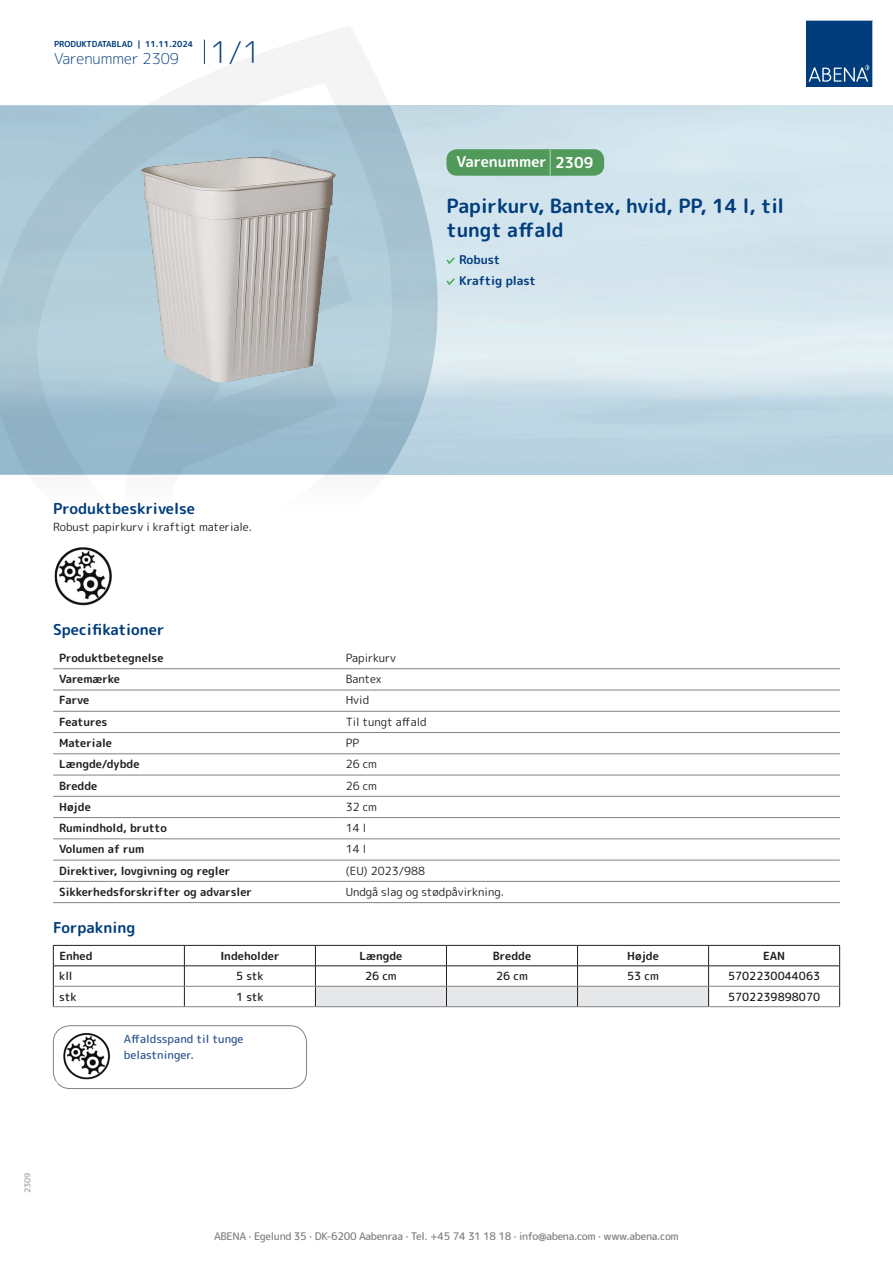
<style>
.page{position:relative;width:893px;height:1263px;background:#fff}
.page>*{position:absolute;margin:0;border:0;box-sizing:border-box;transform-origin:0 0}
.t1{font:700 19.5px/24px "Rounded Mplus 1 c";color:#013d7d}
.t2{font:700 15px "Rounded Mplus 1 c";color:#013d7d}
.t3{font:300 15px "Rounded Mplus 1 c";color:#013d7d}
.t4{font:700 15px "Rounded Mplus 1 c";color:#fff}
.t5{font:700 12px/21px "Rounded Mplus 1 c";letter-spacing:-.01em;color:#013d7d}
.t6{font:700 11.25px "Rounded Mplus 1 c";color:#231f20}
.t7{font:11.25px "Rounded Mplus 1 c";color:#231f20}
.t8{font:500 11.25px "Rounded Mplus 1 c";color:#231f20}
.t9{font:500 11.25px/16.5px "Rounded Mplus 1 c";color:#305691}
.t10{font:500 10.5px "Rounded Mplus 1 c";letter-spacing:-.03em;color:#808285}
.t11{font:700 10.5px "Rounded Mplus 1 c";color:#fff}
.t12{font:700 8.25px "Rounded Mplus 1 c";color:#013d7d}
.t13{font:700 8.25px "Rounded Mplus 1 c";color:#b2b3b7}
.s1{font-size:30px}
.s2{font-size:25.5px}
</style>
<div class="page">
<svg style="left:0;top:26px;width:439px;height:580px"></svg>
<svg style="left:0;top:106px;width:438px;height:368px;background:#a5c3d2"></svg>
<svg style="left:204px;top:40px;width:1px;height:24px"></svg>
<svg style="left:806px;top:20px;width:67px;height:67px;background:#144b86"></svg>
<img style="left:121px;top:127px;width:236px;height:275px">
<img style="left:53px;top:547px;width:60px;height:58px">
<hr style="left:53px;top:668px;width:287px;height:1px;background:#808285">
<hr style="left:340px;top:668px;width:500px;height:1px;background:#808285">
<hr style="left:53px;top:690px;width:287px;height:1px;background:#808285">
<hr style="left:340px;top:690px;width:500px;height:1px;background:#808285">
<hr style="left:53px;top:711px;width:287px;height:1px;background:#808285">
<hr style="left:340px;top:711px;width:500px;height:1px;background:#808285">
<hr style="left:53px;top:732px;width:287px;height:1px;background:#808285">
<hr style="left:340px;top:732px;width:500px;height:1px;background:#808285">
<hr style="left:53px;top:753px;width:287px;height:1px;background:#808285">
<hr style="left:340px;top:753px;width:500px;height:1px;background:#808285">
<hr style="left:53px;top:775px;width:287px;height:1px;background:#808285">
<hr style="left:340px;top:775px;width:500px;height:1px;background:#808285">
<hr style="left:53px;top:796px;width:287px;height:1px;background:#808285">
<hr style="left:340px;top:796px;width:500px;height:1px;background:#808285">
<hr style="left:53px;top:817px;width:287px;height:1px;background:#808285">
<hr style="left:340px;top:817px;width:500px;height:1px;background:#808285">
<hr style="left:53px;top:838px;width:287px;height:1px;background:#808285">
<hr style="left:340px;top:838px;width:500px;height:1px;background:#808285">
<hr style="left:53px;top:860px;width:287px;height:1px;background:#808285">
<hr style="left:340px;top:860px;width:500px;height:1px;background:#808285">
<hr style="left:53px;top:881px;width:287px;height:1px;background:#808285">
<hr style="left:340px;top:881px;width:500px;height:1px;background:#808285">
<hr style="left:53px;top:902px;width:287px;height:1px;background:#808285">
<hr style="left:340px;top:902px;width:500px;height:1px;background:#808285">
<hr style="left:53px;top:945px;width:131px;height:1px;background:#231f20">
<hr style="left:184px;top:945px;width:131px;height:1px;background:#231f20">
<hr style="left:709px;top:945px;width:131px;height:1px;background:#231f20">
<hr style="left:53px;top:965px;width:131px;height:1px;background:#231f20">
<hr style="left:184px;top:965px;width:131px;height:1px;background:#231f20">
<hr style="left:709px;top:965px;width:131px;height:1px;background:#231f20">
<svg style="left:53px;top:945px;width:1px;height:61px"></svg>
<svg style="left:184px;top:945px;width:1px;height:61px"></svg>
<svg style="left:315px;top:945px;width:394px;height:61px"></svg>
<svg style="left:839px;top:945px;width:1px;height:61px"></svg>
<hr style="left:54px;top:986px;width:130px;height:1px;background:#808285">
<hr style="left:184px;top:986px;width:131px;height:1px;background:#808285">
<hr style="left:315px;top:986px;width:131px;height:1px;background:#808285">
<hr style="left:446px;top:986px;width:131px;height:1px;background:#808285">
<hr style="left:577px;top:986px;width:132px;height:1px;background:#808285">
<hr style="left:709px;top:986px;width:130px;height:1px;background:#808285">
<hr style="left:53px;top:1006px;width:131px;height:1px;background:#808285">
<hr style="left:184px;top:1006px;width:131px;height:1px;background:#808285">
<hr style="left:315px;top:1006px;width:131px;height:1px;background:#808285">
<hr style="left:446px;top:1006px;width:131px;height:1px;background:#808285">
<hr style="left:577px;top:1006px;width:132px;height:1px;background:#808285">
<hr style="left:709px;top:1006px;width:131px;height:1px;background:#808285">
<img style="left:63px;top:1033px;width:47px;height:46px">
<div style="left:53px;top:1025px;width:254px;height:64px;border:1px solid #808285;border-radius:17px"></div>
<svg style="left:446px;top:257px;width:9px;height:7px"></svg>
<svg style="left:446px;top:278px;width:9px;height:7px"></svg>
<div style="left:446px;top:149px;width:158px;height:27px;background:#52995c;border-radius:10px"></div>
<p class="t12" style="left:54px;top:38px;width:141px">PRODUKTDATABLAD | 11.11.2024</p>
<h2 class="t3" style="left:54px;top:48px;width:208px">Varenummer 2309 <span class="s1">1/1</span></h2>
<h2 class="t4" style="left:457px;top:151px;width:138px">Varenummer <span class="s2">|</span> 2309</h2>
<h1 class="t1" style="left:446px;top:194px;width:339px">Papirkurv, Bantex, hvid, PP, 14 l, til tungt affald</h1>
<p class="t5" style="left:459px;top:249px;width:78px">Robust<br>Kraftig plast</p>
<h2 class="t2" style="left:53px;top:498px;width:143px">Produktbeskrivelse</h2>
<p class="t7" style="left:53px;top:518px;width:200px">Robust papirkurv i kraftigt materiale.</p>
<h2 class="t2" style="left:53px;top:619px;width:113px">Specifikationer</h2>
<p class="t6" style="left:59px;top:650px;width:106px">Produktbetegnelse</p>
<p class="t7" style="left:346px;top:650px;width:52px">Papirkurv</p>
<p class="t6" style="left:59px;top:671px;width:62px">Varemærke</p>
<p class="t7" style="left:346px;top:671px;width:37px">Bantex</p>
<p class="t6" style="left:59px;top:692px;width:32px">Farve</p>
<p class="t7" style="left:346px;top:692px;width:25px">Hvid</p>
<p class="t6" style="left:59px;top:714px;width:50px">Features</p>
<p class="t7" style="left:346px;top:714px;width:83px">Til tungt affald</p>
<p class="t6" style="left:59px;top:735px;width:54px">Materiale</p>
<p class="t7" style="left:346px;top:735px;width:15px">PP</p>
<p class="t6" style="left:59px;top:756px;width:82px">Længde/dybde</p>
<p class="t7" style="left:346px;top:756px;width:33px">26 cm</p>
<p class="t6" style="left:59px;top:777px;width:40px">Bredde</p>
<p class="t7" style="left:346px;top:777px;width:33px">26 cm</p>
<p class="t6" style="left:59px;top:799px;width:33px">Højde</p>
<p class="t7" style="left:346px;top:799px;width:33px">32 cm</p>
<p class="t6" style="left:59px;top:820px;width:109px">Rumindhold, brutto</p>
<p class="t7" style="left:346px;top:820px;width:22px">14 l</p>
<p class="t6" style="left:59px;top:841px;width:87px">Volumen af rum</p>
<p class="t7" style="left:346px;top:841px;width:22px">14 l</p>
<p class="t6" style="left:59px;top:862px;width:173px">Direktiver, lovgivning og regler</p>
<p class="t7" style="left:346px;top:862px;width:81px">(EU) 2023/988</p>
<p class="t6" style="left:59px;top:884px;width:194px">Sikkerhedsforskrifter og advarsler</p>
<p class="t7" style="left:346px;top:884px;width:160px">Undgå slag og stødpåvirkning.</p>
<h2 class="t2" style="left:53px;top:917px;width:84px">Forpakning</h2>
<p class="t6" style="left:59px;top:948px;width:35px">Enhed</p>
<p class="t6" style="left:220px;top:948px;width:61px">Indeholder</p>
<p class="t6" style="left:359px;top:948px;width:44px">Længde</p>
<p class="t6" style="left:493px;top:948px;width:40px">Bredde</p>
<p class="t6" style="left:627px;top:948px;width:33px">Højde</p>
<p class="t6" style="left:763px;top:948px;width:24px">EAN</p>
<p class="t8" style="left:59px;top:968px;width:15px">kll</p>
<p class="t8" style="left:236px;top:968px;width:29px">5 stk</p>
<p class="t8" style="left:365px;top:968px;width:33px">26 cm</p>
<p class="t8" style="left:496px;top:968px;width:33px">26 cm</p>
<p class="t8" style="left:627px;top:968px;width:33px">53 cm</p>
<p class="t8" style="left:728px;top:968px;width:94px">5702230044063</p>
<p class="t8" style="left:59px;top:988px;width:19px">stk</p>
<p class="t8" style="left:236px;top:988px;width:29px">1 stk</p>
<p class="t8" style="left:728px;top:988px;width:94px">5702239898070</p>
<p class="t9" style="left:124px;top:1030px;width:121px">Affaldsspand til tunge belastninger.</p>
<p class="t11" style="left:53px;top:1077px;width:7px">*</p>
<p class="t13" style="left:22px;top:1193px;width:23px;rotate:-90deg">2309</p>
<p class="t10" style="left:214px;top:1229px;width:466px">ABENA · Egelund 35 · DK-6200 Aabenraa · Tel. +45 74 31 18 18 · info@abena.com · www.abena.com</p>
</div>
